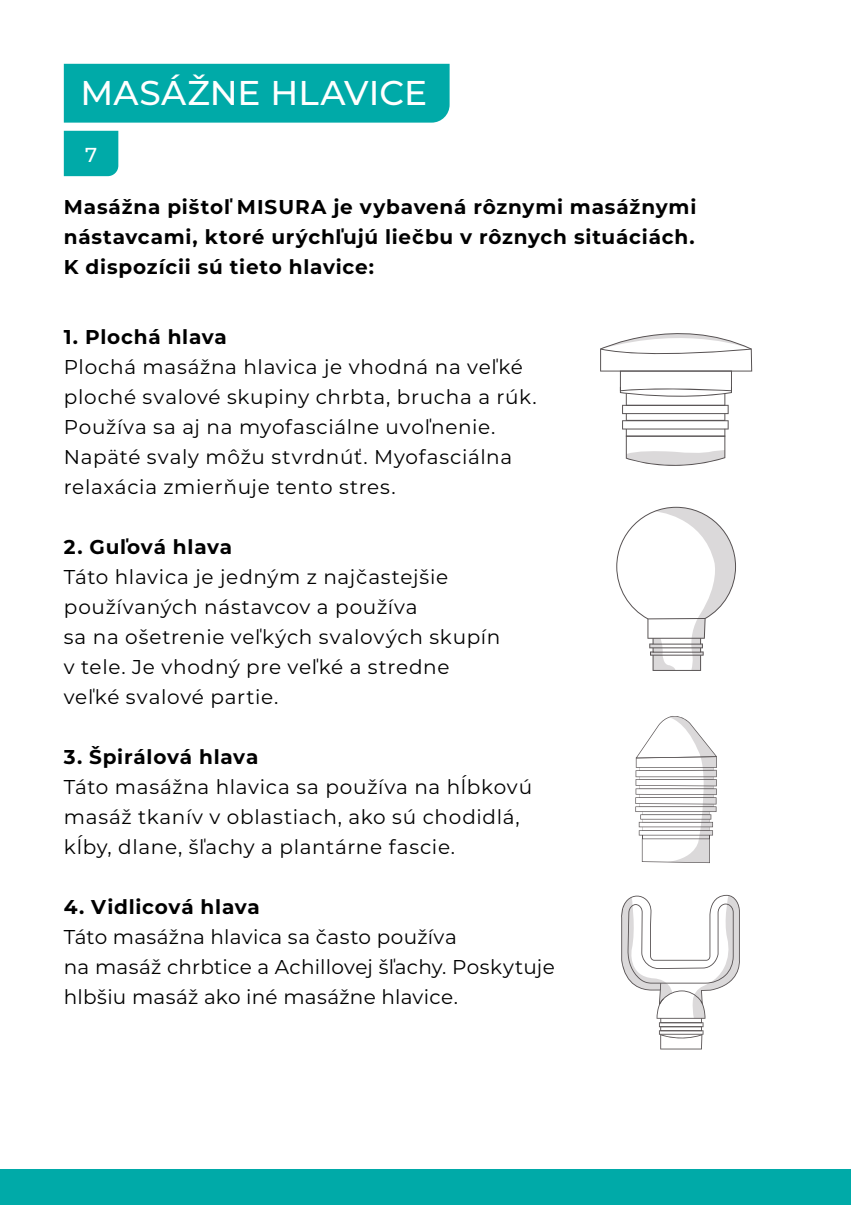
<style>
.page{position:relative;width:851px;height:1205px;background:#fff}
.page>*{position:absolute;margin:0;border:0;box-sizing:border-box;transform-origin:0 0}
.t1{font:500 34.25px "Montserrat";letter-spacing:.005em;color:#fff}
.t2{font:500 20.25px "Montserrat";color:#fff}
.t3{font:20px/30px "Montserrat";letter-spacing:.03em;color:#000}
.t4{font:700 20px/30px "Montserrat";letter-spacing:.04em;color:#000;text-align:justify}
</style>
<div class="page">
<div style="left:0;top:1169px;width:850px;height:36px;background:#00aaa8"></div>
<div style="left:64px;top:64px;width:385px;height:59px;background:#00aaa8"></div>
<div style="left:64px;top:131px;width:54px;height:45px;background:#00aaa8"></div>
<svg style="left:600px;top:333px;width:152px;height:133px"></svg>
<svg style="left:616px;top:506px;width:120px;height:165px"></svg>
<svg style="left:635px;top:716px;width:81px;height:147px"></svg>
<svg style="left:640px;top:814px;width:71px;height:5px"></svg>
<svg style="left:641px;top:815px;width:69px;height:4px"></svg>
<svg style="left:660px;top:1034px;width:42px;height:15px"></svg>
<hr style="left:659px;top:1023px;width:43px;height:3px;background:#555051">
<hr style="left:659px;top:1031px;width:43px;height:3px;background:#555051">
<div style="left:660px;top:1026px;width:41px;height:5px;background:#686364"></div>
<hr style="left:661px;top:1027px;width:40px;height:3px;background:#555051">
<svg style="left:621px;top:894px;width:119px;height:129px"></svg>
<h1 class="t1" style="left:80px;top:69px;width:348px">MASÁŽNE HLAVICE</h1>
<p class="t2" style="left:85px;top:140px;width:14px">7</p>
<p class="t4" style="left:64px;top:191px;width:634px">Masážna pištoľ MISURA je vybavená rôznymi masážnymi nástavcami, ktoré urýchľujú liečbu v rôznych situáciách.<br>K dispozícii sú tieto hlavice:</p>
<p class="t4" style="left:64px;top:320px;width:165px">1. Plochá hlava</p>
<p class="t3" style="left:64px;top:351px;width:474px">Plochá masážna hlavica je vhodná na veľké ploché svalové skupiny chrbta, brucha a rúk.<br>Používa sa aj na myofasciálne uvoľnenie.<br>Napäté svaly môžu stvrdnúť. Myofasciálna relaxácia zmierňuje tento stres.</p>
<p class="t4" style="left:64px;top:530px;width:170px">2. Guľová hlava</p>
<p class="t3" style="left:64px;top:561px;width:438px">Táto hlavica je jedným z najčastejšie používaných nástavcov a používa<br>sa na ošetrenie veľkých svalových skupín v tele. Je vhodný pre veľké a stredne veľké svalové partie.</p>
<p class="t4" style="left:64px;top:740px;width:196px">3. Špirálová hlava</p>
<p class="t3" style="left:64px;top:771px;width:469px">Táto masážna hlavica sa používa na hĺbkovú masáž tkanív v oblastiach, ako sú chodidlá, kĺby, dlane, šľachy a plantárne fascie.</p>
<p class="t4" style="left:64px;top:890px;width:197px">4. Vidlicová hlava</p>
<p class="t3" style="left:64px;top:921px;width:492px">Táto masážna hlavica sa často používa<br>na masáž chrbtice a Achillovej šľachy. Poskytuje hlbšiu masáž ako iné masážne hlavice.</p>
</div>
